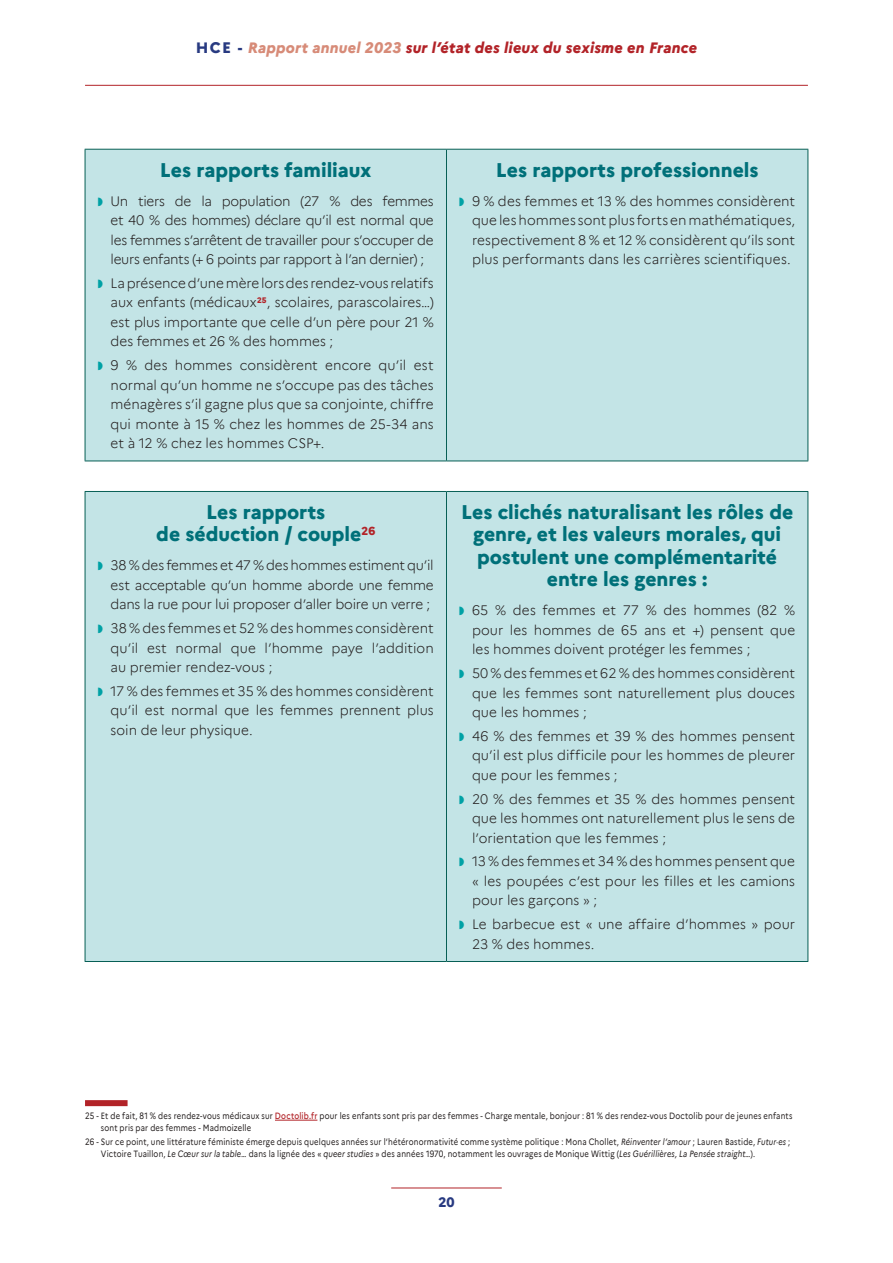
<style>
.page{position:relative;width:893px;height:1263px;background:#fff}
.page>*{position:absolute;margin:0;border:0;box-sizing:border-box;transform-origin:0 0}
.t1{font:800 19.5px/22.5px "Marianne";color:#007079;text-align:center}
.t2{font:italic 800 15px "Marianne";letter-spacing:.01em;color:#b22328}
.t3{font:300 13.5px/19.5px "Marianne";color:#241f1f;text-align:justify}
.t4{font:800 13.5px "Marianne";color:#283a81}
.t5{font:9px/12px "Marianne";letter-spacing:.02em;color:#241f1f;scale:.85 1}
.s1{font-style:normal;color:#283a81}
.s2{color:#d78b78}
.s3{color:#00a1a5}
.s4{font-weight:500;color:#b22328}
.s5{font-style:italic}
</style>
<div class="page">
<hr style="left:85px;top:85px;width:723px;height:1px;background:#b22328">
<hr style="left:391px;top:1188px;width:111px;height:1px;background:#b22328">
<div style="left:86px;top:150px;width:721px;height:311px;background:#c3e4e6"></div>
<hr style="left:85px;top:149px;width:361px;height:1px;background:#075f55">
<hr style="left:85px;top:150px;width:1px;height:311px;background:#075f55">
<hr style="left:446px;top:149px;width:362px;height:1px;background:#075f55">
<hr style="left:807px;top:150px;width:1px;height:311px;background:#075f55">
<hr style="left:85px;top:461px;width:361px;height:1px;background:#075f55">
<hr style="left:446px;top:461px;width:362px;height:1px;background:#075f55">
<hr style="left:446px;top:150px;width:1px;height:311px;background:#075f55">
<div style="left:86px;top:492px;width:721px;height:469px;background:#c3e4e6"></div>
<hr style="left:85px;top:491px;width:361px;height:1px;background:#075f55">
<hr style="left:85px;top:492px;width:1px;height:469px;background:#075f55">
<hr style="left:446px;top:491px;width:362px;height:1px;background:#075f55">
<hr style="left:807px;top:492px;width:1px;height:469px;background:#075f55">
<hr style="left:85px;top:961px;width:361px;height:1px;background:#075f55">
<hr style="left:446px;top:961px;width:362px;height:1px;background:#075f55">
<hr style="left:446px;top:492px;width:1px;height:469px;background:#075f55">
<div style="left:85px;top:1100px;width:43px;height:6px;background:#b22328"></div>
<hr style="left:275px;top:1120px;width:42px;height:1px;background:#b22328">
<p class="t2" style="left:196px;top:36px;width:503px"><span class="s1">HCE -</span> <span class="s2">Rapport annuel 2023</span> sur l’état des lieux du sexisme en France</p>
<h1 class="t1" style="left:160px;top:157px;width:213px">Les rapports familiaux</h1>
<p class="t3" style="left:111px;top:190px;width:325px;text-indent:-13px"><span class="s3">◗</span> Un tiers de la population (27 % des femmes et 40 % des hommes) déclare qu’il est normal que les femmes s’arrêtent de travailler pour s’occuper de leurs enfants (+ 6 points par rapport à l’an dernier) ;</p>
<p class="t3" style="left:111px;top:272px;width:325px;text-indent:-13px"><span class="s3">◗</span> La présence d’unemère lors des rendez‑vous relatifs aux enfants (médicaux<sup>25</sup>, scolaires, parascolaires…) est plus importante que celle d’un père pour 21 % des femmes et 26 % des hommes ;</p>
<p class="t3" style="left:111px;top:355px;width:325px;text-indent:-13px"><span class="s3">◗</span> 9 % des hommes considèrent encore qu’il est normal qu’un homme ne s’occupe pas des tâches ménagères s’il gagne plus que sa conjointe, chiffre qui monte à 15 % chez les hommes de 25-34 ans et à 12 % chez les hommes CSP+.</p>
<h1 class="t1" style="left:156px;top:499px;width:220px">Les rapports<br>de séduction / couple<sup>26</sup></h1>
<p class="t3" style="left:111px;top:555px;width:325px;text-indent:-13px"><span class="s3">◗</span> 38 % des femmes et 47 % des hommes estiment qu’il est acceptable qu’un homme aborde une femme dans la rue pour lui proposer d’aller boire un verre ;</p>
<p class="t3" style="left:111px;top:617px;width:325px;text-indent:-13px"><span class="s3">◗</span> 38 % des femmes et 52 % des hommes considèrent qu’il est normal que l’homme paye l’addition au premier rendez‑vous ;</p>
<p class="t3" style="left:111px;top:680px;width:325px;text-indent:-13px"><span class="s3">◗</span> 17 % des femmes et 35 % des hommes considèrent qu’il est normal que les femmes prennent plus soin de leur physique.</p>
<h1 class="t1" style="left:496px;top:157px;width:264px">Les rapports professionnels</h1>
<p class="t3" style="left:472px;top:190px;width:325px;text-indent:-13px"><span class="s3">◗</span> 9 % des femmes et 13 % des hommes considèrent que leshommes sont plus forts enmathématiques, respectivement 8 % et 12 % considèrent qu’ils sont plus performants dans les carrières scientifiques.</p>
<h1 class="t1" style="left:461px;top:499px;width:334px">Les clichés naturalisant les rôles de genre, et les valeurs morales, qui postulent une complémentarité entre les genres :</h1>
<p class="t3" style="left:472px;top:600px;width:325px;text-indent:-13px"><span class="s3">◗</span> 65 % des femmes et 77 % des hommes (82 % pour les hommes de 65 ans et +) pensent que les hommes doivent protéger les femmes ;</p>
<p class="t3" style="left:472px;top:662px;width:325px;text-indent:-13px"><span class="s3">◗</span> 50 % des femmes et 62 % des hommes considèrent que les femmes sont naturellement plus douces que les hommes ;</p>
<p class="t3" style="left:472px;top:725px;width:325px;text-indent:-13px"><span class="s3">◗</span> 46 % des femmes et 39 % des hommes pensent qu’il est plus difficile pour les hommes de pleurer que pour les femmes ;</p>
<p class="t3" style="left:472px;top:788px;width:325px;text-indent:-13px"><span class="s3">◗</span> 20 % des femmes et 35 % des hommes pensent que les hommes ont naturellement plus le sens de l’orientation que les femmes ;</p>
<p class="t3" style="left:472px;top:851px;width:325px;text-indent:-13px"><span class="s3">◗</span> 13 % des femmes et 34 % des hommes pensent que « les poupées c’est pour les filles et les camions pour les garçons » ;</p>
<p class="t3" style="left:472px;top:914px;width:325px;text-indent:-13px"><span class="s3">◗</span> Le barbecue est « une affaire d’hommes » pour<br>23 % des hommes.</p>
<p class="t5" style="left:101px;top:1109px;width:815px;text-indent:-16px">25 - Et de fait, 81 % des rendez‑vous médicaux sur <span class="s4">Doctolib.fr</span> pour les enfants sont pris par des femmes - Charge mentale, bonjour : 81 % des rendez‑vous Doctolib pour de jeunes enfants sont pris par des femmes - Madmoizelle</p>
<p class="t5" style="left:101px;top:1135px;width:813px;text-indent:-16px">26 - Sur ce point, une littérature féministe émerge depuis quelques années sur l’hétéronormativité comme système politique : Mona Chollet, <span class="s5">Réinventer l’amour</span> ; Lauren Bastide, <span class="s5">Futur·es</span> ;<br>Victoire Tuaillon, <span class="s5">Le Cœur sur la table…</span> dans la lignée des « <span class="s5">queer studies</span> » des années 1970, notamment les ouvrages de Monique Wittig (<span class="s5">Les Guérillières, La Pensée straight…</span>).</p>
<p class="t4" style="left:438px;top:1191px;width:18px">20</p>
</div>
